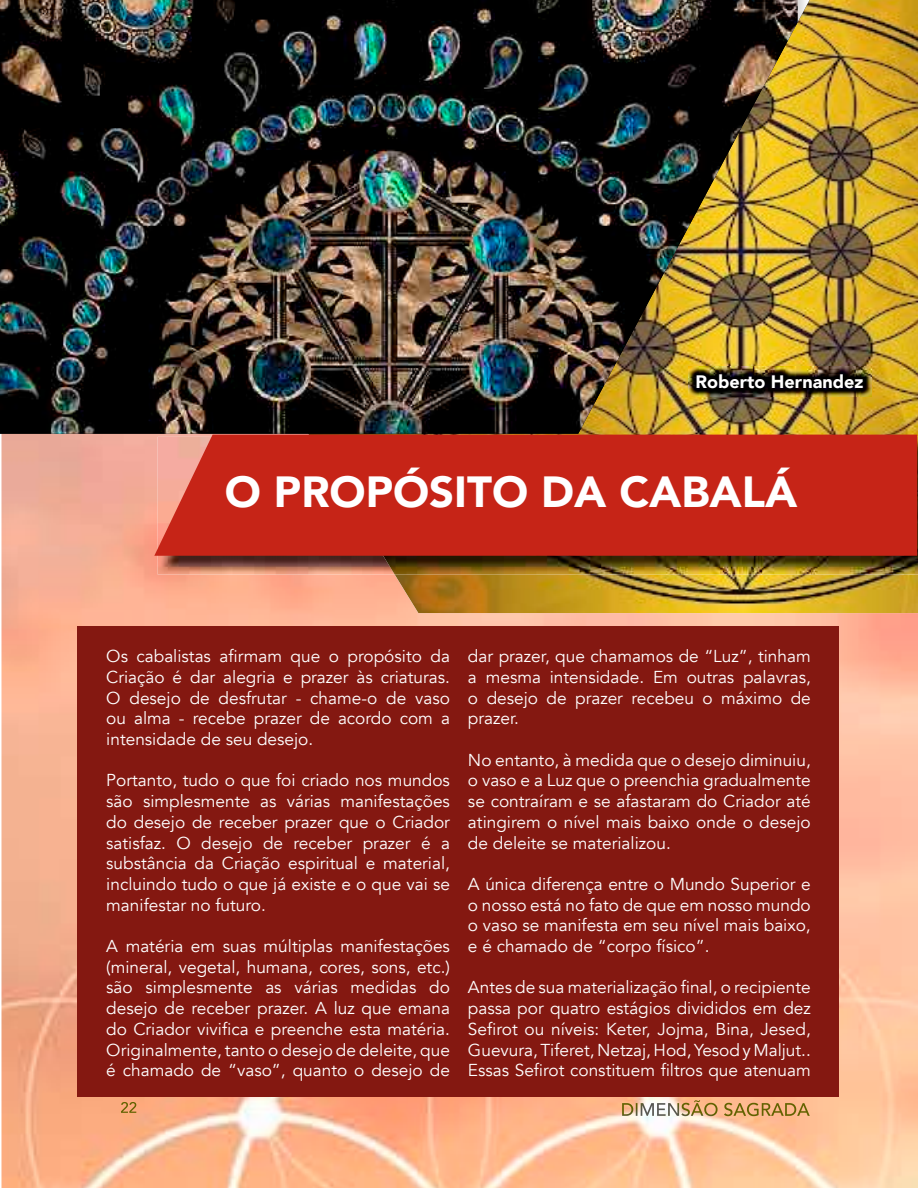
<style>
.page{position:relative;width:918px;height:1188px;background:#fff}
.page>*{position:absolute;margin:0;border:0;box-sizing:border-box;transform-origin:0 0}
.t1{font:900 43.5px "Avenir";color:#fff}
.t2{font:900 18px "Avenir";color:#fff}
.t3{font:17.25px/20.7px "Avenir";color:#fff;text-align:justify}
</style>
<div class="page">
<img style="left:2px;top:434px;width:916px;height:754px">
<img style="left:121px;top:1102px;width:15px;height:11px">
<img style="left:622px;top:1100px;width:188px;height:16px">
<div style="left:77px;top:627px;width:762px;height:470px;background:#841811"></div>
<img style="left:307px;top:0;width:611px;height:613px">
<img style="left:0;top:0;width:810px;height:434px">
<img style="left:689px;top:367px;width:182px;height:30px">
<img style="left:158px;top:556px;width:152px;height:19px">
<img style="left:310px;top:437px;width:608px;height:138px">
<div style="left:154px;top:435px;width:763px;height:121px;background:#c62417"></div>
<p class="t2" style="left:696px;top:366px;width:169px">Roberto Hernandez</p>
<h1 class="t1" style="left:225px;top:455px;width:574px">O PROPÓSITO DA CABALÁ</h1>
<p class="t3" style="left:106px;top:646px;width:345px">Os cabalistas afirmam que o propósito da Criação é dar alegria e prazer às criaturas.<br>O desejo de desfrutar - chame-o de vaso ou alma - recebe prazer de acordo com a intensidade de seu desejo.</p>
<p class="t3" style="left:106px;top:771px;width:345px">Portanto, tudo o que foi criado nos mundos são simplesmente as várias manifestações do desejo de receber prazer que o Criador satisfaz. O desejo de receber prazer é a substância da Criação espiritual e material, incluindo tudo o que já existe e o que vai se manifestar no futuro.</p>
<p class="t3" style="left:106px;top:936px;width:345px">A matéria em suas múltiplas manifestações (mineral, vegetal, humana, cores, sons, etc.) são simplesmente as várias medidas do desejo de receber prazer. A luz que emana do Criador vivifica e preenche esta matéria.<br>Originalmente, tanto o desejo de deleite, que é chamado de “vaso”, quanto o desejo de</p>
<p class="t3" style="left:468px;top:646px;width:344px">dar prazer, que chamamos de “Luz”, tinham a mesma intensidade. Em outras palavras, o desejo de prazer recebeu o máximo de prazer.</p>
<p class="t3" style="left:468px;top:750px;width:344px">No entanto, à medida que o desejo diminuiu, o vaso e a Luz que o preenchia gradualmente se contraíram e se afastaram do Criador até atingirem o nível mais baixo onde o desejo de deleite se materializou.</p>
<p class="t3" style="left:468px;top:874px;width:344px">A única diferença entre o Mundo Superior e o nosso está no fato de que em nosso mundo o vaso se manifesta em seu nível mais baixo, e é chamado de “corpo físico”.</p>
<p class="t3" style="left:468px;top:978px;width:344px">Antes de sua materialização final, o recipiente passa por quatro estágios divididos em dez Sefirot ou níveis: Keter, Jojma, Bina, Jesed, Guevura, Tiferet, Netzaj, Hod, Yesod y Maljut..<br>Essas Sefirot constituem filtros que atenuam</p>
</div>
